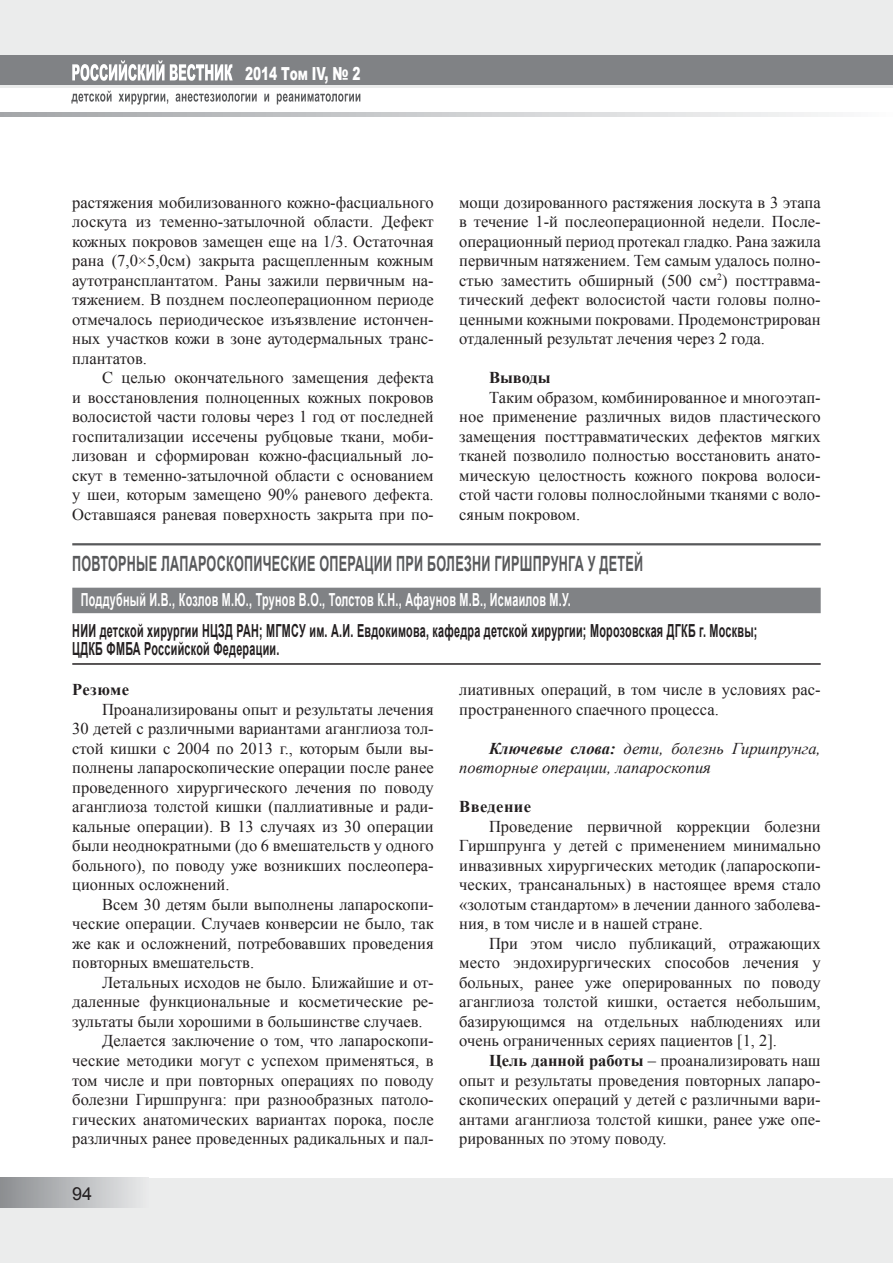
<style>
.page{position:relative;width:893px;height:1263px;background:#fff}
.page>*{position:absolute;margin:0;border:0;box-sizing:border-box;transform-origin:0 0}
.t1{font:700 21px "Arial";letter-spacing:.02em;color:#58595b;scale:.6 1}
.t2{font:700 18px/18px "Arial";letter-spacing:.025em;color:#231f20;scale:.6 1}
.t3{font:700 18px "Arial";letter-spacing:.025em;color:#fff;scale:.6 1}
.t4{font:900 18px "Arial";letter-spacing:-.005em;color:#fff;scale:.67 1}
.t5{font:18px "Arial";color:#231f20}
.t6{font:16.5px/19.5px "Times New Roman";color:#231f20;text-align:justify}
.t7{font:italic 16.5px/19.5px "Times New Roman";color:#231f20}
.t8{font:700 16.5px "Times New Roman";letter-spacing:.025em;color:#231f20}
.s1{font-weight:700}
</style>
<div class="page">
<div style="left:0;top:0;width:893px;height:87px;background:#ebecec"></div>
<div style="left:0;top:1178px;width:893px;height:85px;background:#ebecec"></div>
<div style="left:0;top:55px;width:893px;height:30px;background:#808285"></div>
<div style="left:0;top:1178px;width:149px;height:30px;background:linear-gradient(to right,#8b8d90,#e9eaeb)"></div>
<svg style="left:0;top:113px;width:829px;height:4px;background:#cbcdce"></svg>
<svg style="left:71px;top:91px;width:289px;height:14px"></svg>
<svg style="left:72px;top:60px;width:161px;height:21px"></svg>
<hr style="left:72px;top:543px;width:749px;height:2px;background:#58595b">
<div style="left:72px;top:588px;width:749px;height:25px;background:#808285"></div>
<hr style="left:72px;top:663px;width:749px;height:2px;background:#231f20">
<p class="t4" style="left:245px;top:60px;width:173px">2014 Том IV, № 2</p>
<p class="t6" style="left:72px;top:193px;width:363px">растяжения мобилизованного кожно-фасциального лоскута из теменно-затылочной области. Дефект кожных покровов замещен еще на 1/3. Остаточная рана (7,0×5,0см) закрыта расщепленным кожным аутотрансплантатом. Раны зажили первичным на&shy;тяжением. В позднем послеоперационном периоде отмечалось периодическое изъязвление истончен&shy;ных участков кожи в зоне аутодермальных транс&shy;плантатов.</p>
<p class="t6" style="left:72px;top:368px;width:363px;text-indent:30px">С целью окончательного замещения дефекта и восстановления полноценных кожных покровов волосистой части головы через 1 год от последней госпитализации иссечены рубцовые ткани, моби&shy;лизован и сформирован кожно-фасциальный ло&shy;скут в теменно-затылочной области с основанием у шеи, которым замещено 90% раневого дефекта.<br>Оставшаяся раневая поверхность закрыта при по-</p>
<p class="t6" style="left:459px;top:193px;width:363px">мощи дозированного растяжения лоскута в 3 этапа в течение 1-й послеоперационной недели. После&shy;операционный период протекал гладко. Рана зажила первичным натяжением. Тем самым удалось полно&shy;стью заместить обширный (500 см<sup>2</sup>) посттравма&shy;тический дефект волосистой части головы полно&shy;ценными кожными покровами. Продемонстрирован отдаленный результат лечения через 2 года.</p>
<p class="t8" style="left:489px;top:369px;width:63px">Выводы</p>
<p class="t6" style="left:459px;top:388px;width:363px;text-indent:30px">Таким образом, комбинированное и многоэтап&shy;ное применение различных видов пластического замещения посттравматических дефектов мягких тканей позволило полностью восстановить анато&shy;мическую целостность кожного покрова волоси&shy;стой части головы полнослойными тканями с воло&shy;сяным покровом.</p>
<p class="t1" style="left:72px;top:552px;width:953px">ПОВТОРНЫЕ ЛАПАРОСКОПИЧЕСКИЕ ОПЕРАЦИИ ПРИ БОЛЕЗНИ ГИРШПРУНГА У ДЕТЕЙ</p>
<p class="t3" style="left:81px;top:590px;width:818px">Поддубный И.В., Козлов М.Ю., Трунов В.О., Толстов К.Н., Афаунов М.В., Исмаилов М.У.</p>
<p class="t2" style="left:72px;top:621px;width:1143px">НИИ детской хирургии НЦЗД РАН; МГМСУ им. А.И. Евдокимова, кафедра детской хирургии; Морозовская ДГКБ г. Москвы;<br>ЦДКБ ФМБА Российской Федерации.</p>
<p class="t8" style="left:72px;top:681px;width:58px">Резюме</p>
<p class="t6" style="left:72px;top:700px;width:363px;text-indent:30px">Проанализированы опыт и результаты лечения 30 детей с различными вариантами аганглиоза тол&shy;стой кишки с 2004 по 2013 г., которым были вы&shy;полнены лапароскопические операции после ранее проведенного хирургического лечения по поводу аганглиоза толстой кишки (паллиативные и ради&shy;кальные операции). В 13 случаях из 30 операции были неоднократными (до 6 вмешательств у одного больного), по поводу уже возникших послеопера&shy;ционных осложнений.</p>
<p class="t6" style="left:72px;top:895px;width:363px;text-indent:30px">Всем 30 детям были выполнены лапароскопи&shy;ческие операции. Случаев конверсии не было, так же как и осложнений, потребовавших проведения повторных вмешательств.</p>
<p class="t6" style="left:102px;top:973px;width:333px">Летальных исходов не было. Ближайшие и от-</p>
<p class="t6" style="left:72px;top:992px;width:363px">даленные функциональные и косметические ре-</p>
<p class="t6" style="left:72px;top:1012px;width:352px">зультаты были хорошими в большинстве случаев.</p>
<p class="t6" style="left:102px;top:1031px;width:333px">Делается заключение о том, что лапароскопи-</p>
<p class="t6" style="left:72px;top:1051px;width:363px">ческие методики могут с успехом применяться, в</p>
<p class="t6" style="left:72px;top:1070px;width:363px">том числе и при повторных операциях по поводу</p>
<p class="t6" style="left:72px;top:1090px;width:363px">болезни Гиршпрунга: при разнообразных патоло-</p>
<p class="t6" style="left:72px;top:1109px;width:363px">гических анатомических вариантах порока, после</p>
<p class="t6" style="left:72px;top:1129px;width:363px">различных ранее проведенных радикальных и пал-</p>
<p class="t6" style="left:459px;top:680px;width:363px">лиативных операций, в том числе в условиях рас&shy;пространенного спаечного процесса.</p>
<p class="t7" style="left:459px;top:739px;width:363px;text-indent:30px"><span class="s1">Ключевые слова:</span> дети, болезнь Гиршпрунга, повторные операции, лапароскопия</p>
<p class="t8" style="left:459px;top:798px;width:73px">Введение</p>
<p class="t6" style="left:459px;top:817px;width:363px;text-indent:30px">Проведение первичной коррекции болезни Гиршпрунга у детей с применением минимально инвазивных хирургических методик (лапароскопи&shy;ческих, трансанальных) в настоящее время стало «золотым стандартом» в лечении данного заболева&shy;ния, в том числе и в нашей стране.</p>
<p class="t6" style="left:459px;top:934px;width:363px;text-indent:30px">При этом число публикаций, отражающих место эндохирургических способов лечения у больных, ранее уже оперированных по поводу аганглиоза толстой кишки, остается небольшим, базирующимся на отдельных наблюдениях или очень ограниченных сериях пациентов [1, 2].</p>
<p class="t6" style="left:459px;top:1051px;width:363px;text-indent:30px"><span class="s1">Цель данной работы</span> – проанализировать наш опыт и результаты проведения повторных лапаро&shy;скопических операций у детей с различными вари&shy;антами аганглиоза толстой кишки, ранее уже опе&shy;рированных по этому поводу.</p>
<p class="t5" style="left:72px;top:1183px;width:22px">94</p>
</div>
